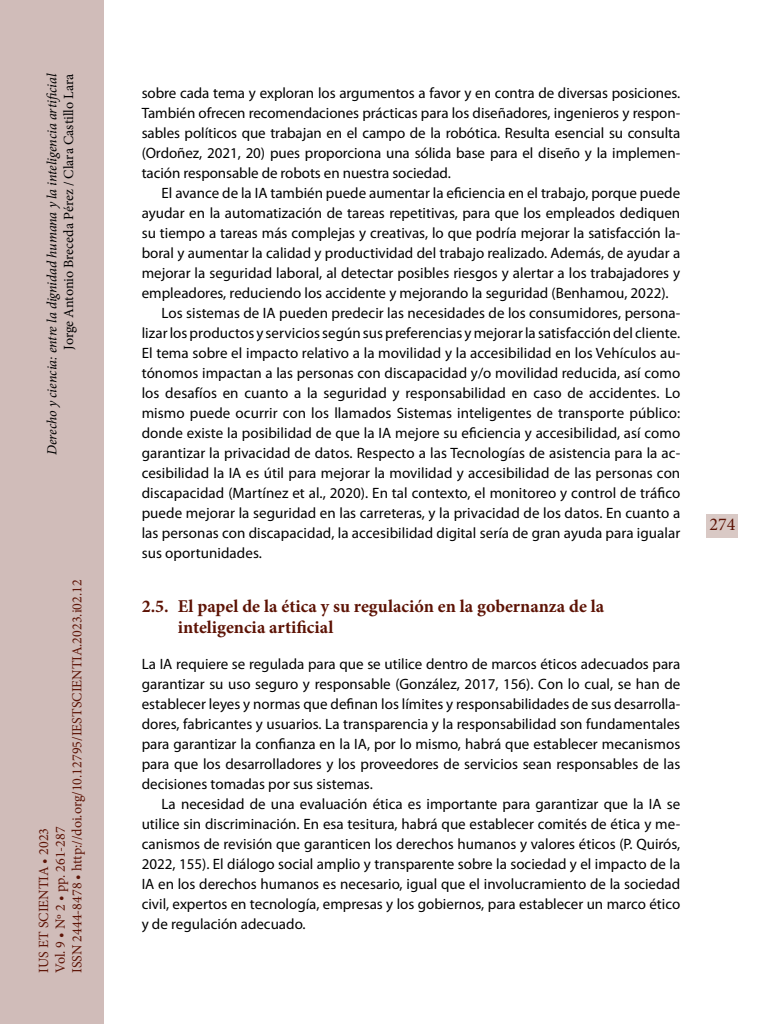
<style>
.page{position:relative;width:768px;height:1024px;background:#fff}
.page>*{position:absolute;margin:0;border:0;box-sizing:border-box;transform-origin:0 0}
._41_Enunciado_1_1{font:700 18px/21.6px "Minion Pro";letter-spacing:.01em;color:#5d1305}
.t1{font:18px "Minion Pro";color:#5d1305}
._00_bsc{font:15px/20px "Myriad Pro";color:#000;text-align:justify}
._00_bsc_Sin{font:15px/20px "Myriad Pro";color:#000;text-align:justify}
.t2{font:14px/16.8px "Minion Pro";color:#5d1305}
.t3{font:italic 14px "Minion Pro";letter-spacing:-.005em;color:#000}
.t4{font:14px "Minion Pro";color:#000}
</style>
<div class="page">
<div style="left:0;top:0;width:103px;height:1024px;background:#d0bcb9"></div>
<div style="left:707px;top:514px;width:31px;height:24px;background:#d9c9c5"></div>
<p class="t3" style="left:42px;top:455px;width:383px;rotate:-90deg">Derecho y ciencia: entre la dignidad humana y la inteligencia artificial</p>
<p class="t4" style="left:59px;top:350px;width:277px;rotate:-90deg">Jorge Antonio Breceda Pérez / Clara Castillo Lara</p>
<p class="t2" style="left:35px;top:973px;width:395px;rotate:-90deg">IUS ET SCIENTIA • 2023<br>Vol. 9 • Nº 2 • pp. 261-287<br>ISSN 2444-8478 • http://doi.org/10.12795/IESTSCIENTIA.2023.i02.12</p>
<p class="_00_bsc" style="left:142px;top:83px;width:540px">sobre cada tema y exploran los argumentos a favor y en contra de diversas posiciones.<br>También ofrecen recomendaciones prácticas para los diseñadores, ingenieros y respon&shy;sables políticos que trabajan en el campo de la robótica. Resulta esencial su consulta (Ordoñez, 2021, 20) pues proporciona una sólida base para el diseño y la implemen&shy;tación responsable de robots en nuestra sociedad.</p>
<p class="_00_bsc" style="left:142px;top:183px;width:540px;text-indent:20px">El avance de la IA también puede aumentar la eficiencia en el trabajo, porque puede ayudar en la automatización de tareas repetitivas, para que los empleados dediquen su tiempo a tareas más complejas y creativas, lo que podría mejorar la satisfacción la&shy;boral y aumentar la calidad y productividad del trabajo realizado. Además, de ayudar a mejorar la seguridad laboral, al detectar posibles riesgos y alertar a los trabajadores y empleadores, reduciendo los accidente y mejorando la seguridad (Benhamou, 2022).</p>
<p class="_00_bsc" style="left:142px;top:303px;width:540px;text-indent:20px">Los sistemas de IA pueden predecir las necesidades de los consumidores, persona&shy;lizar los productos y servicios según sus preferencias y mejorar la satisfacción del cliente.<br>El tema sobre el impacto relativo a la movilidad y la accesibilidad en los Vehículos au&shy;tónomos impactan a las personas con discapacidad y/o movilidad reducida, así como los desafíos en cuanto a la seguridad y responsabilidad en caso de accidentes. Lo mismo puede ocurrir con los llamados Sistemas inteligentes de transporte público: donde existe la posibilidad de que la IA mejore su eficiencia y accesibilidad, así como garantizar la privacidad de datos. Respecto a las Tecnologías de asistencia para la ac&shy;cesibilidad la IA es útil para mejorar la movilidad y accesibilidad de las personas con discapacidad (Martínez et al., 2020). En tal contexto, el monitoreo y control de tráfico puede mejorar la seguridad en las carreteras, y la privacidad de los datos. En cuanto a las personas con discapacidad, la accesibilidad digital sería de gran ayuda para igualar sus oportunidades.</p>
<p class="_41_Enunciado_1_1" style="left:178px;top:595px;width:428px;text-indent:-36px">2.5. El papel de la ética y su regulación en la gobernanza de la inteligencia artificial</p>
<p class="_00_bsc_Sin" style="left:142px;top:654px;width:540px">La IA requiere se regulada para que se utilice dentro de marcos éticos adecuados para garantizar su uso seguro y responsable (González, 2017, 156). Con lo cual, se han de establecer leyes y normas que definan los límites y responsabilidades de sus desarrolla&shy;dores, fabricantes y usuarios. La transparencia y la responsabilidad son fundamentales para garantizar la confianza en la IA, por lo mismo, habrá que establecer mecanismos para que los desarrolladores y los proveedores de servicios sean responsables de las decisiones tomadas por sus sistemas.</p>
<p class="_00_bsc" style="left:142px;top:794px;width:540px;text-indent:20px">La necesidad de una evaluación ética es importante para garantizar que la IA se utilice sin discriminación. En esa tesitura, habrá que establecer comités de ética y me&shy;canismos de revisión que garanticen los derechos humanos y valores éticos (P. Quirós, 2022, 155). El diálogo social amplio y transparente sobre la sociedad y el impacto de la IA en los derechos humanos es necesario, igual que el involucramiento de la sociedad civil, expertos en tecnología, empresas y los gobiernos, para establecer un marco ético y de regulación adecuado.</p>
<p class="t1" style="left:709px;top:512px;width:27px">274</p>
</div>
